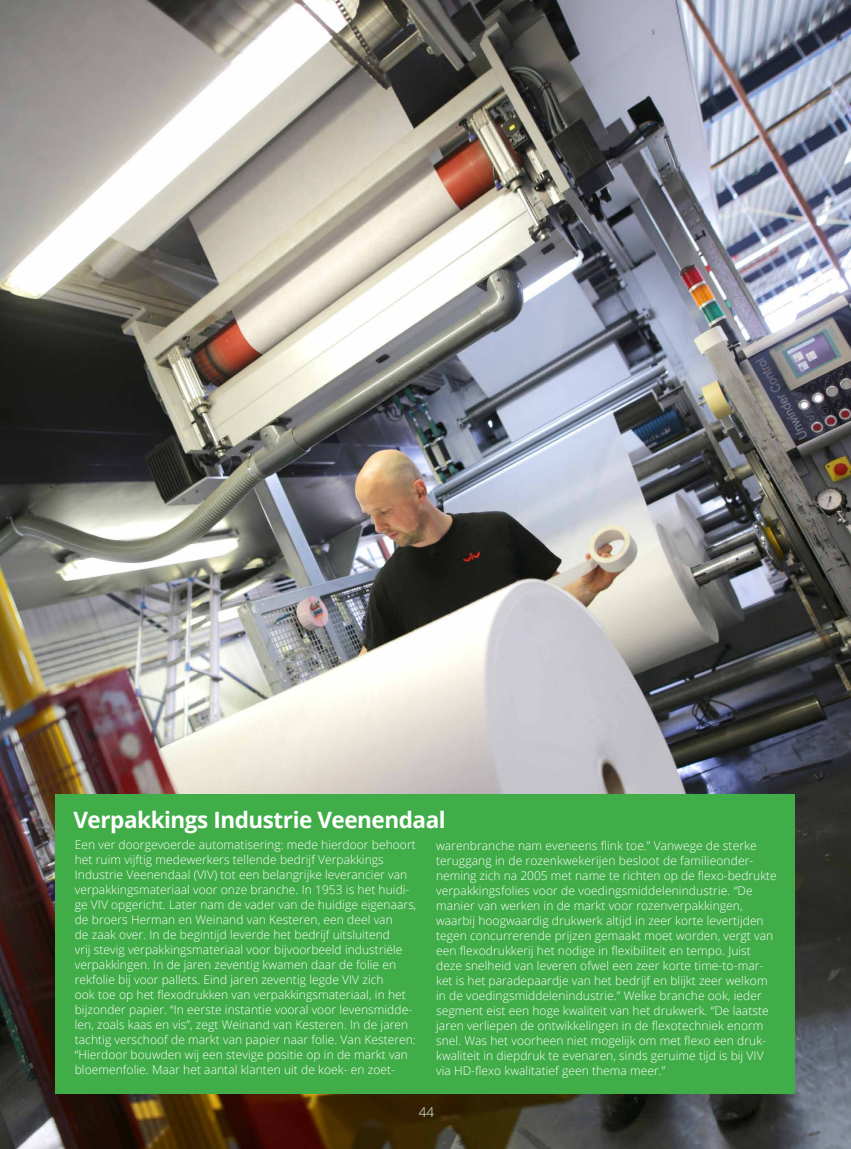
<style>
.page{position:relative;width:851px;height:1149px;background:#fff}
.page>*{position:absolute;margin:0;border:0;box-sizing:border-box;transform-origin:0 0}
.t1{font:700 22.5px "Open Sans";letter-spacing:-.02em;color:#fff}
.t2{font:300 13.5px "Open Sans";color:#fff}
.t3{font:300 12px/15px "Open Sans";letter-spacing:.005em;color:#fff}
</style>
<div class="page">
<img style="left:0;top:0;width:850px;height:1148px">
<div style="left:55px;top:793px;width:739px;height:300px;background:#41ad49"></div>
<h1 class="t1" style="left:73px;top:803px;width:374px">Verpakkings Industrie Veenendaal</h1>
<p class="t3" style="left:75px;top:836px;width:343px">Een ver doorgevoerde automatisering: mede hierdoor behoort het ruim vijftig medewerkers tellende bedrijf Verpakkings Industrie Veenendaal (VIV) tot een belangrijke leverancier van verpakkingsmateriaal voor onze branche. In 1953 is het huidi&shy;ge VIV opgericht. Later nam de vader van de huidige eigenaars, de broers Herman en Weinand van Kesteren, een deel van<br>de zaak over. In de begintijd leverde het bedrijf uitsluitend<br>vrij stevig verpakkingsmateriaal voor bijvoorbeeld industriële verpakkingen. In de jaren zeventig kwamen daar de folie en rekfolie bij voor pallets. Eind jaren zeventig legde VIV zich<br>ook toe op het flexodrukken van verpakkingsmateriaal, in het bijzonder papier. “In eerste instantie vooral voor levensmidde&shy;len, zoals kaas en vis”, zegt Weinand van Kesteren. In de jaren tachtig verschoof de markt van papier naar folie. Van Kesteren: “Hierdoor bouwden wij een stevige positie op in de markt van bloemenfolie. Maar het aantal klanten uit de koek- en zoet-</p>
<p class="t3" style="left:436px;top:837px;width:342px">warenbranche nam eveneens flink toe.” Vanwege de sterke teruggang in de rozenkwekerijen besloot de familieonder&shy;neming zich na 2005 met name te richten op de flexo-bedrukte verpakkingsfolies voor de voedingsmiddelenindustrie. “De manier van werken in de markt voor rozenverpakkingen, waarbij hoogwaardig drukwerk altijd in zeer korte levertijden tegen concurrerende prijzen gemaakt moet worden, vergt van een flexodrukkerij het nodige in flexibiliteit en tempo. Juist deze snelheid van leveren ofwel een zeer korte time-to-mar&shy;ket is het paradepaardje van het bedrijf en blijkt zeer welkom in de voedingsmiddelenindustrie.” Welke branche ook, ieder segment eist een hoge kwaliteit van het drukwerk. “De laatste jaren verliepen de ontwikkelingen in de flexotechniek enorm snel. Was het voorheen niet mogelijk om met flexo een druk&shy;kwaliteit in diepdruk te evenaren, sinds geruime tijd is bij VIV via HD-flexo kwalitatief geen thema meer.”</p>
<p class="t2" style="left:419px;top:1102px;width:17px">44</p>
</div>
